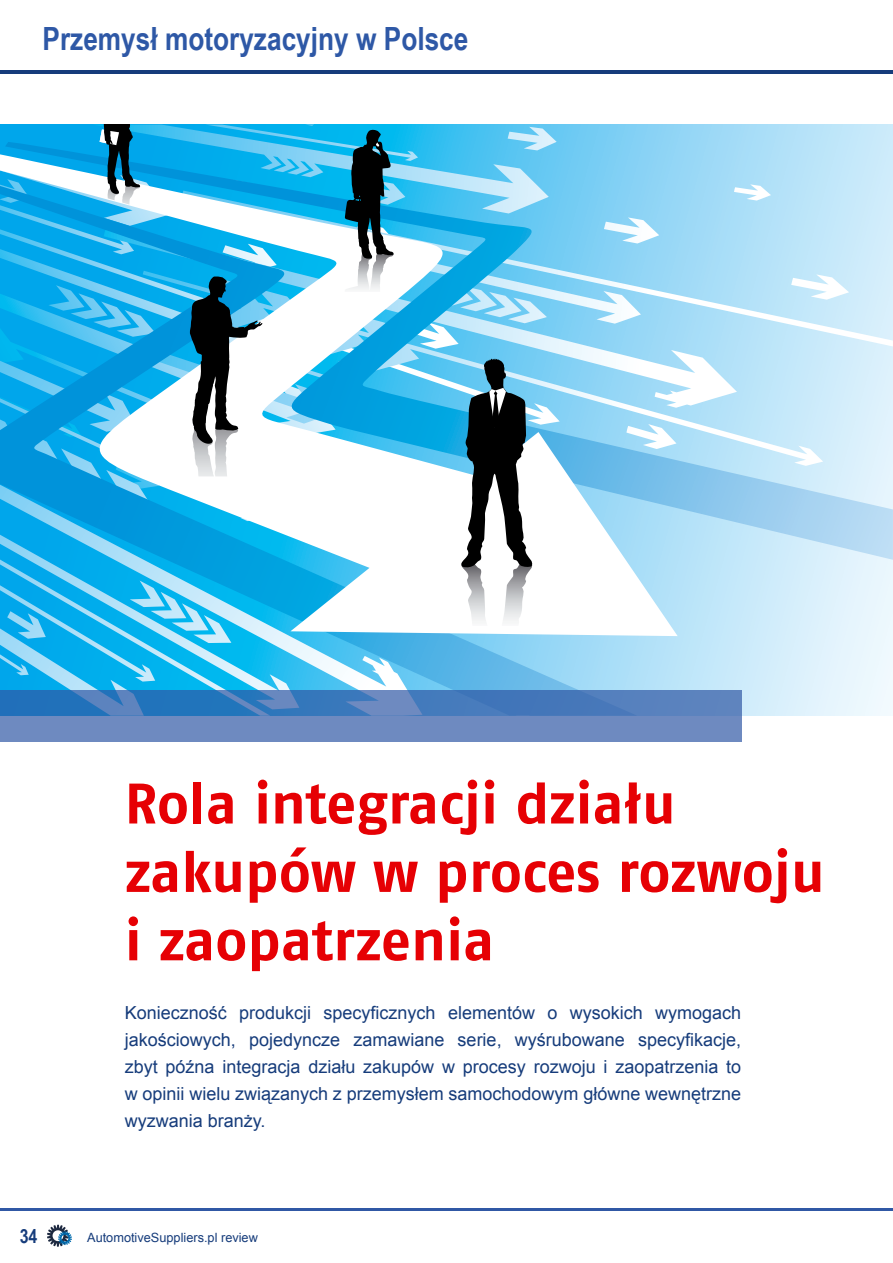
<style>
.page{position:relative;width:893px;height:1263px;background:#fff}
.page>*{position:absolute;margin:0;border:0;box-sizing:border-box;transform-origin:0 0}
.t1{font:700 57px/68.4px "Fago Pro";letter-spacing:-.005em;color:#e60004}
.t2{font:700 31.95px "Arial Narrow";color:#2e58a6}
.t3{font:700 19.5px "Arial Narrow";color:#163c7b}
.t4{font:18px/27px "Arial";color:#163c7b;text-align:justify}
.t5{font:12.75px "Arial";color:#163c7b}
</style>
<div class="page">
<svg style="left:47px;top:1225px;width:25px;height:22px"></svg>
<hr style="left:0;top:71px;width:893px;height:3px;background:#163c7b">
<hr style="left:0;top:1209px;width:893px;height:2px;background:#3058a5">
<svg style="left:0;top:125px;width:893px;height:591px;background:#cbebfa"></svg>
<svg style="left:92px;top:125px;width:801px;height:17px;background:#65cbf3"></svg>
<svg style="left:0;top:636px;width:637px;height:54px;background:#5dc6f0"></svg>
<svg style="left:678px;top:142px;width:215px;height:418px;background:#bfe4f8"></svg>
<svg style="left:0;top:141px;width:678px;height:495px"></svg>
<svg style="left:461px;top:358px;width:73px;height:268px"></svg>
<svg style="left:189px;top:277px;width:73px;height:199px"></svg>
<svg style="left:345px;top:129px;width:49px;height:163px"></svg>
<svg style="left:100px;top:125px;width:40px;height:80px"></svg>
<svg style="left:0;top:690px;width:741px;height:51px;background:#5782bd"></svg>
<h2 class="t2" style="left:43px;top:15px;width:427px">Przemysł motoryzacyjny w Polsce</h2>
<h1 class="t1" style="left:125px;top:768px;width:702px">Rola integracji działu zakupów w proces rozwoju i zaopatrzenia</h1>
<p class="t4" style="left:125px;top:999px;width:618px">Konieczność produkcji specyficznych elementów o wysokich wymogach jakościowych, pojedyncze zamawiane serie, wyśrubowane specyfikacje, zbyt późna integracja działu zakupów w procesy rozwoju i zaopatrzenia to w opinii wielu związanych z przemysłem samochodowym główne wewnętrzne wyzwania branży.</p>
<p class="t3" style="left:20px;top:1221px;width:19px">34</p>
<p class="t5" style="left:87px;top:1229px;width:172px">AutomotiveSuppliers.pl review</p>
</div>
